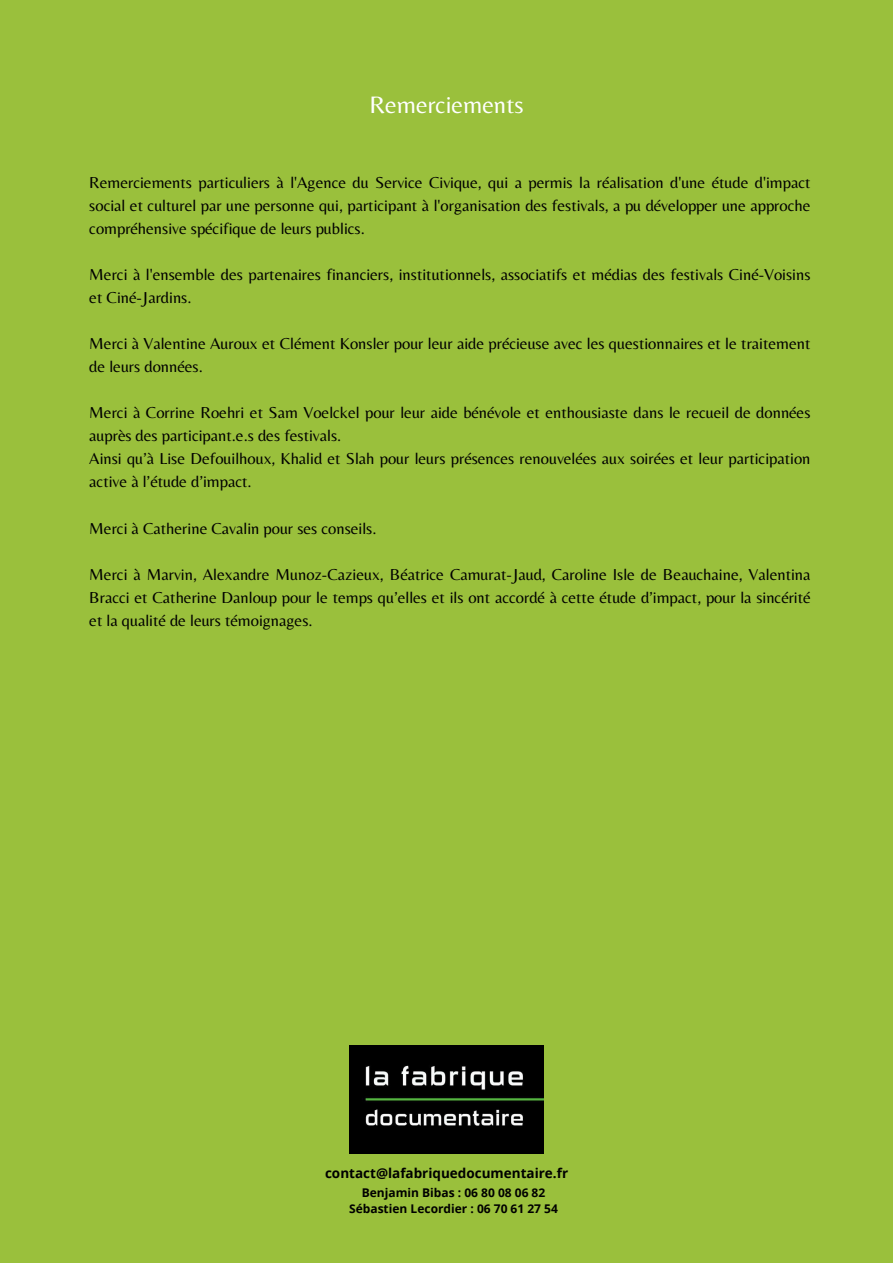
<style>
.page{position:relative;width:893px;height:1263px;background:#9ac03c}
.page>*{position:absolute;margin:0;border:0;box-sizing:border-box;transform-origin:0 0}
.t1{font:24.75px "Belleza";color:#fff}
.t2{font:16.5px/23.1px "Belleza";color:#000}
.t3{font:700 13.5px "Open Sans";color:#000}
.t4{font:700 12px/16.4px "Open Sans";color:#000;text-align:center}
</style>
<div class="page">
<img style="left:349px;top:1046px;width:195px;height:107px">
<h1 class="t1" style="left:369px;top:90px;width:156px">Remerciements</h1>
<p class="t2" style="left:89px;top:170px;width:722px;text-align:justify">Remerciements particuliers à l'Agence du Service Civique, qui a permis la réalisation d'une étude d'impact social et culturel par une personne qui, participant à l'organisation des festivals, a pu développer une approche compréhensive spécifique de leurs publics.</p>
<p class="t2" style="left:89px;top:262px;width:722px">Merci à l'ensemble des partenaires financiers, institutionnels, associatifs et médias des festivals Ciné-Voisins et Ciné-Jardins.</p>
<p class="t2" style="left:89px;top:332px;width:722px">Merci à Valentine Auroux et Clément Konsler pour leur aide précieuse avec les questionnaires et le traitement de leurs données.</p>
<p class="t2" style="left:89px;top:401px;width:722px">Merci à Corrine Roehri et Sam Voelckel pour leur aide bénévole et enthousiaste dans le recueil de données auprès des participant.e.s des festivals.<br>Ainsi qu’à Lise Defouilhoux, Khalid et Slah pour leurs présences renouvelées aux soirées et leur participation active à l’étude d’impact.</p>
<p class="t2" style="left:89px;top:516px;width:289px">Merci à Catherine Cavalin pour ses conseils.</p>
<p class="t2" style="left:89px;top:562px;width:722px;text-align:justify">Merci à Marvin, Alexandre Munoz-Cazieux, Béatrice Camurat-Jaud, Caroline Isle de Beauchaine, Valentina Bracci et Catherine Danloup pour le temps qu’elles et ils ont accordé à cette étude d’impact, pour la sincérité et la qualité de leurs témoignages.</p>
<p class="t3" style="left:325px;top:1164px;width:245px">contact@lafabriquedocumentaire.fr</p>
<p class="t4" style="left:349px;top:1184px;width:210px">Benjamin Bibas : 06 80 08 06 82<br>Sébastien Lecordier : 06 70 61 27 54</p>
</div>
